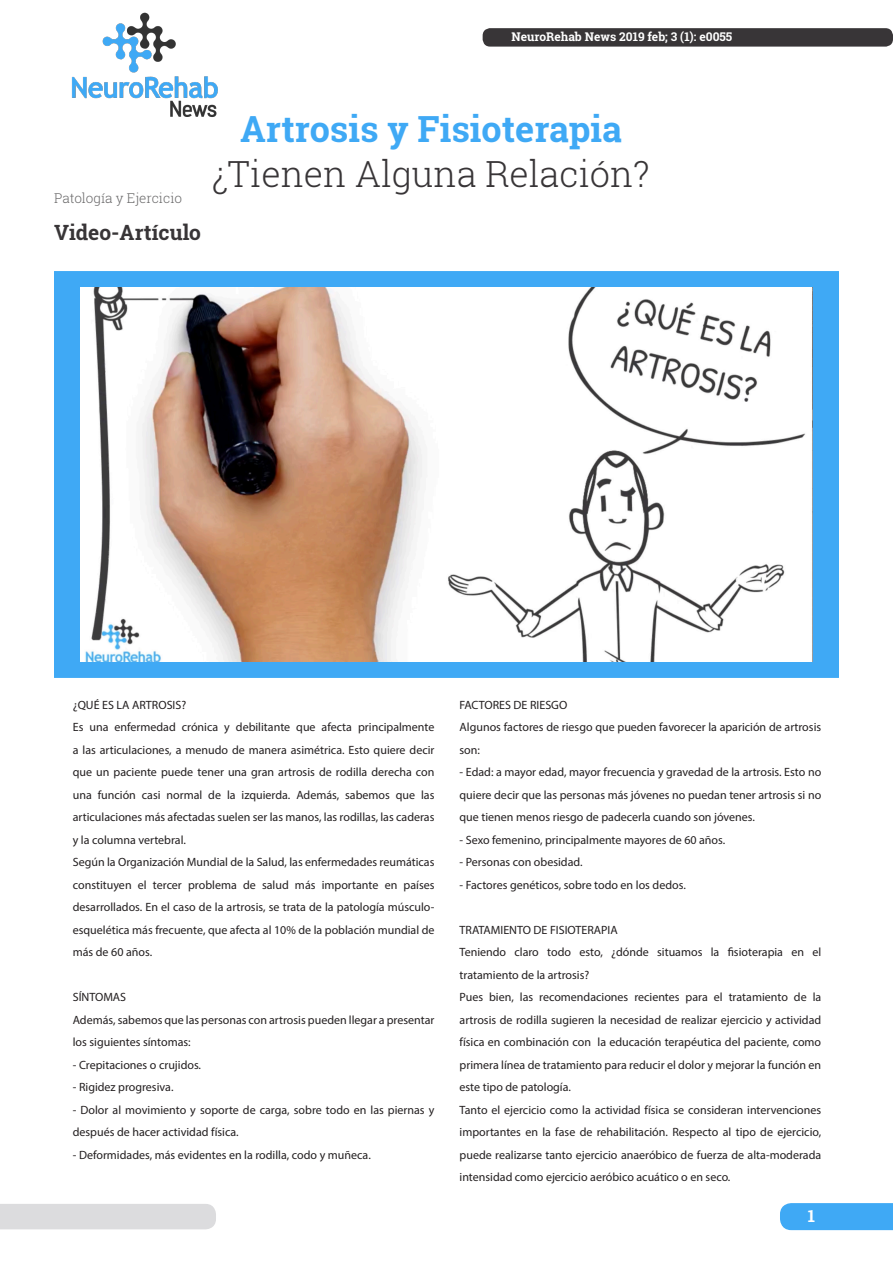
<style>
.page{position:relative;width:893px;height:1263px;background:#fff}
.page>*{position:absolute;margin:0;border:0;box-sizing:border-box;transform-origin:0 0}
.t1{font:300 36px "Roboto Slab";color:#383537}
.t2{font:700 36px "Roboto Slab";color:#3fa9f5}
.t3{font:700 21px "Roboto Slab";color:#383537}
.t4{font:700 16.5px "Roboto Slab";color:#fff}
.t5{font:300 13.5px "Roboto Slab";color:#6a696a}
.t6{font:12px/22.5px "Myriad Pro";color:#231f20;text-align:justify}
.t7{font:700 12px "Roboto Slab";color:#fff}
</style>
<div class="page">
<div style="left:483px;top:28px;width:410px;height:19px;background:#383537;border-radius:8px"></div>
<div style="left:54px;top:271px;width:785px;height:407px;background:#3fa9f5;border:2px solid #3fa9f5"></div>
<div style="left:780px;top:1203px;width:113px;height:27px;background:#3fa9f5"></div>
<img style="left:81px;top:287px;width:732px;height:375px">
<div style="left:0;top:1204px;width:216px;height:25px;background:#dcdcde"></div>
<img style="left:71px;top:12px;width:147px;height:105px">
<p class="t7" style="left:511px;top:28px;width:222px">NeuroRehab News 2019 feb; 3 (1): e0055</p>
<p class="t5" style="left:54px;top:189px;width:130px">Patología y Ejercicio</p>
<p class="t3" style="left:54px;top:218px;width:149px">Video-Artículo</p>
<p class="t2" style="left:240px;top:104px;width:383px">Artrosis y Fisioterapia</p>
<p class="t1" style="left:212px;top:149px;width:439px">¿Tienen Alguna Relación?</p>
<p class="t6" style="left:73px;top:693px;width:115px">¿QUÉ ES LA ARTROSIS?</p>
<p class="t6" style="left:73px;top:716px;width:363px">Es una enfermedad crónica y debilitante que afecta principalmente a las articulaciones, a menudo de manera asimétrica. Esto quiere decir que un paciente puede tener una gran artrosis de rodilla derecha con una función casi normal de la izquierda. Además, sabemos que las articulaciones más afectadas suelen ser las manos, las rodillas, las caderas y la columna vertebral.</p>
<p class="t6" style="left:73px;top:851px;width:363px">Según la Organización Mundial de la Salud, las enfermedades reumáticas constituyen el tercer problema de salud más importante en países desarrollados. En el caso de la artrosis, se trata de la patología músculo&shy;esquelética más frecuente, que afecta al 10% de la población mundial de más de 60 años.</p>
<p class="t6" style="left:73px;top:986px;width:55px">SÍNTOMAS</p>
<p class="t6" style="left:73px;top:1008px;width:363px">Además, sabemos que las personas con artrosis pueden llegar a presentar los siguientes síntomas:</p>
<p class="t6" style="left:73px;top:1053px;width:130px">- Crepitaciones o crujidos.</p>
<p class="t6" style="left:73px;top:1076px;width:102px">- Rigidez progresiva.</p>
<p class="t6" style="left:73px;top:1098px;width:363px">- Dolor al movimiento y soporte de carga, sobre todo en las piernas y después de hacer actividad física.</p>
<p class="t6" style="left:73px;top:1143px;width:300px">- Deformidades, más evidentes en la rodilla, codo y muñeca.</p>
<p class="t6" style="left:460px;top:693px;width:109px">FACTORES DE RIESGO</p>
<p class="t6" style="left:460px;top:716px;width:363px">Algunos factores de riesgo que pueden favorecer la aparición de artrosis son:</p>
<p class="t6" style="left:460px;top:761px;width:363px">- Edad: a mayor edad, mayor frecuencia y gravedad de la artrosis. Esto no quiere decir que las personas más jóvenes no puedan tener artrosis si no que tienen menos riesgo de padecerla cuando son jóvenes.</p>
<p class="t6" style="left:460px;top:828px;width:267px">- Sexo femenino, principalmente mayores de 60 años.</p>
<p class="t6" style="left:460px;top:851px;width:125px">- Personas con obesidad.</p>
<p class="t6" style="left:460px;top:873px;width:228px">- Factores genéticos, sobre todo en los dedos.</p>
<p class="t6" style="left:460px;top:918px;width:160px">TRATAMIENTO DE FISIOTERAPIA</p>
<p class="t6" style="left:460px;top:941px;width:363px">Teniendo claro todo esto, ¿dónde situamos la fisioterapia en el tratamiento de la artrosis?</p>
<p class="t6" style="left:460px;top:986px;width:363px">Pues bien, las recomendaciones recientes para el tratamiento de la artrosis de rodilla sugieren la necesidad de realizar ejercicio y actividad física en combinación con la educación terapéutica del paciente, como primera línea de tratamiento para reducir el dolor y mejorar la función en este tipo de patología.</p>
<p class="t6" style="left:460px;top:1098px;width:363px">Tanto el ejercicio como la actividad física se consideran intervenciones importantes en la fase de rehabilitación. Respecto al tipo de ejercicio, puede realizarse tanto ejercicio anaeróbico de fuerza de alta-moderada intensidad como ejercicio aeróbico acuático o en seco.</p>
<p class="t4" style="left:808px;top:1204px;width:9px">1</p>
</div>
